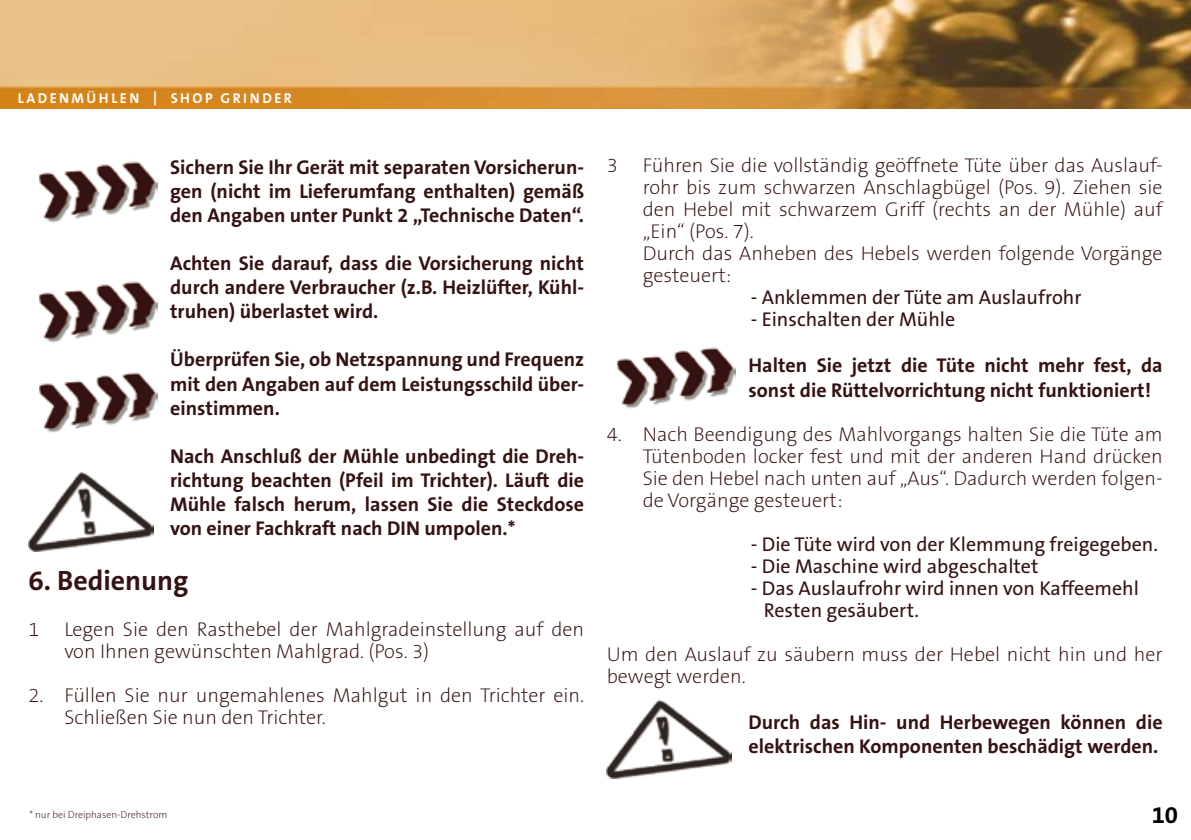
<style>
.page{position:relative;width:1191px;height:840px;background:#fff}
.page>*{position:absolute;margin:0;border:0;box-sizing:border-box;transform-origin:0 0}
.t1{font:700 28px "The Sans B7";color:#341312}
.t2{font:700 24px "The Sans B7";color:#000}
.t3{font:700 20px/24px "The Sans B7";color:#341312;text-align:justify}
.t4{font:200 20px/22px "The Sans B2";color:#341312}
.t5{font:20px/22px "The Sans B5 Plain";color:#341312}
.t6{font:700 14.2px "The Sans B7";letter-spacing:.17em;color:#fff}
.t7{font:200 10px "The Sans B2";color:#341312}
</style>
<div class="page">
<img style="left:0;top:0;width:1191px;height:108px">
<img style="left:39px;top:161px;width:118px;height:62px">
<img style="left:617px;top:347px;width:118px;height:62px">
<img style="left:39px;top:281px;width:118px;height:62px">
<img style="left:39px;top:372px;width:118px;height:61px">
<img style="left:607px;top:700px;width:124px;height:78px">
<img style="left:29px;top:472px;width:125px;height:79px">
<p class="t6" style="left:18px;top:91px;width:276px">LADENMÜHLEN | SHOP GRINDER</p>
<p class="t3" style="left:170px;top:156px;width:415px">Sichern Sie Ihr Gerät mit separaten Vorsicherun&shy;gen (nicht im Lieferumfang enthalten) gemäß den Angaben unter Punkt 2 „Technische Daten“.</p>
<p class="t3" style="left:170px;top:252px;width:415px">Achten Sie darauf, dass die Vorsicherung nicht durch andere Verbraucher (z.B. Heizlüfter, Kühl&shy;truhen) überlastet wird.</p>
<p class="t3" style="left:170px;top:348px;width:415px">Überprüfen Sie, ob Netzspannung und Frequenz mit den Angaben auf dem Leistungsschild über&shy;einstimmen.</p>
<p class="t3" style="left:170px;top:444px;width:415px">Nach Anschluß der Mühle unbedingt die Dreh&shy;richtung beachten (Pfeil im Trichter). Läuft die Mühle falsch herum, lassen Sie die Steckdose von einer Fachkraft nach DIN umpolen.*</p>
<h1 class="t1" style="left:28px;top:565px;width:162px">6. Bedienung</h1>
<p class="t4" style="left:64px;top:619px;width:521px;text-indent:-36px">1 Legen Sie den Rasthebel der Mahlgradeinstellung auf den von Ihnen gewünschten Mahlgrad. (Pos. 3)</p>
<p class="t4" style="left:64px;top:685px;width:521px;text-indent:-36px">2. Füllen Sie nur ungemahlenes Mahlgut in den Trichter ein.<br>Schließen Sie nun den Trichter.</p>
<p class="t4" style="left:643px;top:156px;width:521px;text-indent:-36px">3 Führen Sie die vollständig geöffnete Tüte über das Auslauf&shy;rohr bis zum schwarzen Anschlagbügel (Pos. 9). Ziehen sie den Hebel mit schwarzem Griff (rechts an der Mühle) auf „Ein“ (Pos. 7).<br>Durch das Anheben des Hebels werden folgende Vorgänge gesteuert:</p>
<p class="t5" style="left:751px;top:287px;width:332px">- Anklemmen der Tüte am Auslaufrohr</p>
<p class="t5" style="left:751px;top:309px;width:206px">- Einschalten der Mühle</p>
<p class="t3" style="left:748px;top:354px;width:415px">Halten Sie jetzt die Tüte nicht mehr fest, da sonst die Rüttelvorrichtung nicht funktioniert!</p>
<p class="t4" style="left:643px;top:424px;width:521px;text-align:justify;text-indent:-36px">4. Nach Beendigung des Mahlvorgangs halten Sie die Tüte am Tütenboden locker fest und mit der anderen Hand drücken Sie den Hebel nach unten auf „Aus“. Dadurch werden folgen&shy;de Vorgänge gesteuert:</p>
<p class="t5" style="left:751px;top:533px;width:409px">- Die Tüte wird von der Klemmung freigegeben.</p>
<p class="t5" style="left:751px;top:555px;width:289px">- Die Maschine wird abgeschaltet</p>
<p class="t5" style="left:764px;top:577px;width:376px;text-indent:-13px">- Das Auslaufrohr wird innen von Kaffeemehl<br>Resten gesäubert.</p>
<p class="t4" style="left:607px;top:644px;width:557px">Um den Auslauf zu säubern muss der Hebel nicht hin und her bewegt werden.</p>
<p class="t3" style="left:748px;top:710px;width:415px">Durch das Hin- und Herbewegen können die elektrischen Komponenten beschädigt werden.</p>
<p class="t7" style="left:29px;top:808px;width:139px">* nur bei Dreiphasen-Drehstrom</p>
<p class="t2" style="left:1151px;top:802px;width:28px">10</p>
</div>
